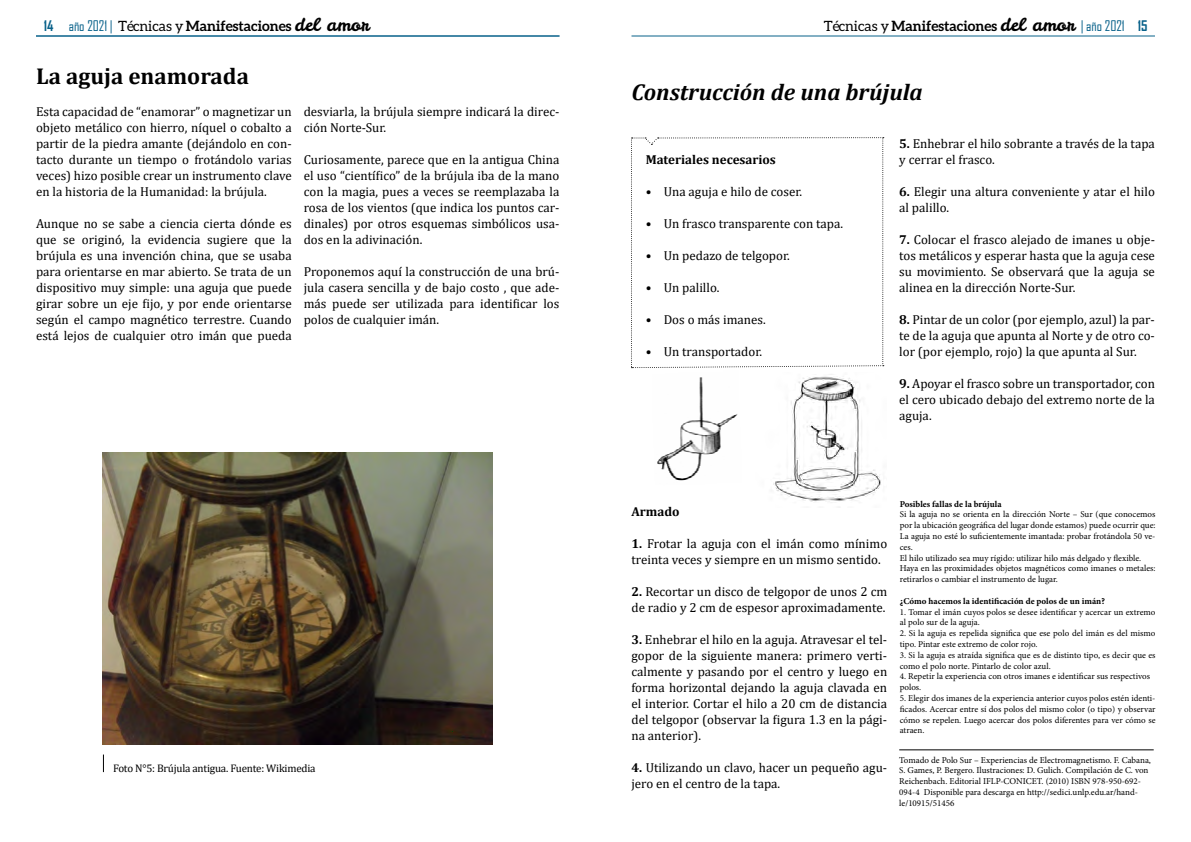
<style>
.page{position:relative;width:1191px;height:842px;background:#fff}
.page>*{position:absolute;margin:0;border:0;box-sizing:border-box;transform-origin:0 0}
.t1{font:italic 700 23px "Cambria";color:#000}
.t2{font:700 23px "Cambria";color:#000}
.t3{font:700 14.2px "Aleo";color:#000}
.t4{font:13px/16px "Cambria";color:#000;text-align:justify}
.t5{font:700 13px "Cambria";color:#000}
.t6{font:11px "Cambria";letter-spacing:-.02em;color:#000}
.t7{font:9px/10.8px "Minion Pro";color:#000}
.t8{font:700 9px "Minion Pro";color:#000}
.s1{font-family:"Agency FB";font-size:14px;color:#08618a}
.s2{font-family:"Agency FB";font-weight:400;font-size:14px;color:#08618a}
.s3{font-weight:400}
.s4{font-family:"Leckerli One";font-weight:400;font-size:18px}
.s5{font-weight:700}
</style>
<div class="page">
<hr style="left:36px;top:36px;width:523px;height:1px;background:#08618a">
<hr style="left:631px;top:36px;width:524px;height:1px;background:#08618a">
<img style="left:103px;top:452px;width:389px;height:292px">
<svg style="left:103px;top:754px;width:1px;height:18px"></svg>
<img style="left:657px;top:377px;width:81px;height:104px">
<img style="left:773px;top:374px;width:108px;height:129px">
<svg style="left:631px;top:137px;width:252px;height:232px"></svg>
<hr style="left:899px;top:750px;width:254px;height:1px;background:#000">
<p class="t3" style="left:44px;top:18px;width:327px"><span class="s1">14</span> <span class="s2">año 2021 |</span> <span class="s3">Técnicas y</span> Manifestaciones <span class="s4">del amor</span></p>
<p class="t3" style="left:824px;top:18px;width:325px"><span class="s3">Técnicas y</span> Manifestaciones <span class="s4">del amor</span> <span class="s2">| año 2021</span> <span class="s1">15</span></p>
<h1 class="t2" style="left:36px;top:60px;width:214px">La aguja enamorada</h1>
<p class="t4" style="left:36px;top:104px;width:257px">Esta capacidad de “enamorar” o magnetizar un objeto metálico con hierro, níquel o cobalto a partir de la piedra amante (dejándolo en con&shy;tacto durante un tiempo o frotándolo varias veces) hizo posible crear un instrumento clave en la historia de la Humanidad: la brújula.</p>
<p class="t4" style="left:36px;top:216px;width:257px">Aunque no se sabe a ciencia cierta dónde es que se originó, la evidencia sugiere que la brújula es una invención china, que se usaba para orientarse en mar abierto. Se trata de un dispositivo muy simple: una aguja que puede girar sobre un eje fijo, y por ende orientarse según el campo magnético terrestre. Cuando está lejos de cualquier otro imán que pueda</p>
<h1 class="t1" style="left:631px;top:76px;width:293px">Construcción de una brújula</h1>
<p class="t4" style="left:304px;top:104px;width:257px">desviarla, la brújula siempre indicará la direc&shy;ción Norte-Sur.</p>
<p class="t4" style="left:304px;top:152px;width:257px">Curiosamente, parece que en la antigua China el uso “científico” de la brújula iba de la mano con la magia, pues a veces se reemplazaba la rosa de los vientos (que indica los puntos car&shy;dinales) por otros esquemas simbólicos usa&shy;dos en la adivinación.</p>
<p class="t4" style="left:304px;top:264px;width:257px">Proponemos aquí la construcción de una brú&shy;jula casera sencilla y de bajo costo , que ade&shy;más puede ser utilizada para identificar los polos de cualquier imán.</p>
<p class="t4" style="left:899px;top:136px;width:257px"><span class="s5">5.</span> Enhebrar el hilo sobrante a través de la tapa y cerrar el frasco.</p>
<p class="t4" style="left:899px;top:184px;width:257px"><span class="s5">6.</span> Elegir una altura conveniente y atar el hilo al palillo.</p>
<p class="t4" style="left:899px;top:232px;width:257px"><span class="s5">7.</span> Colocar el frasco alejado de imanes u obje&shy;tos metálicos y esperar hasta que la aguja cese su movimiento. Se observará que la aguja se alinea en la dirección Norte-Sur.</p>
<p class="t4" style="left:899px;top:312px;width:257px"><span class="s5">8.</span> Pintar de un color (por ejemplo, azul) la par&shy;te de la aguja que apunta al Norte y de otro co&shy;lor (por ejemplo, rojo) la que apunta al Sur.</p>
<p class="t4" style="left:899px;top:376px;width:257px"><span class="s5">9.</span> Apoyar el frasco sobre un transportador, con el cero ubicado debajo del extremo norte de la aguja.</p>
<p class="t5" style="left:645px;top:150px;width:132px">Materiales necesarios</p>
<p class="t4" style="left:645px;top:184px;width:158px">• Una aguja e hilo de coser.</p>
<p class="t4" style="left:645px;top:216px;width:199px">• Un frasco transparente con tapa.</p>
<p class="t4" style="left:645px;top:248px;width:146px">• Un pedazo de telgopor.</p>
<p class="t4" style="left:645px;top:280px;width:75px">• Un palillo.</p>
<p class="t4" style="left:645px;top:312px;width:121px">• Dos o más imanes.</p>
<p class="t4" style="left:645px;top:344px;width:118px">• Un transportador.</p>
<p class="t6" style="left:113px;top:762px;width:204px">Foto N°5: Brújula antigua. Fuente: Wikimedia</p>
<p class="t5" style="left:631px;top:502px;width:50px">Armado</p>
<p class="t4" style="left:631px;top:536px;width:257px"><span class="s5">1.</span> Frotar la aguja con el imán como mínimo treinta veces y siempre en un mismo sentido.</p>
<p class="t4" style="left:631px;top:584px;width:257px"><span class="s5">2.</span> Recortar un disco de telgopor de unos 2 cm de radio y 2 cm de espesor aproximadamente.</p>
<p class="t4" style="left:631px;top:632px;width:257px"><span class="s5">3.</span> Enhebrar el hilo en la aguja. Atravesar el tel&shy;gopor de la siguiente manera: primero verti&shy;calmente y pasando por el centro y luego en forma horizontal dejando la aguja clavada en el interior. Cortar el hilo a 20 cm de distancia del telgopor (observar la figura 1.3 en la pági&shy;na anterior).</p>
<p class="t4" style="left:631px;top:760px;width:257px"><span class="s5">4.</span> Utilizando un clavo, hacer un pequeño agu&shy;jero en el centro de la tapa.</p>
<p class="t8" style="left:899px;top:497px;width:103px">Posibles fallas de la brújula</p>
<p class="t7" style="left:899px;top:509px;width:257px">Si la aguja no se orienta en la dirección Norte – Sur (que conocemos por la ubicación geográfica del lugar donde estamos) puede ocurrir que:<br>La aguja no esté lo suficientemente imantada: probar frotándola 50 ve&shy;ces.<br>El hilo utilizado sea muy rígido: utilizar hilo más delgado y flexible.<br>Haya en las proximidades objetos magnéticos como imanes o metales: retirarlos o cambiar el instrumento de lugar.</p>
<p class="t8" style="left:899px;top:595px;width:207px">¿Cómo hacemos la identificación de polos de un imán?</p>
<p class="t7" style="left:899px;top:606px;width:257px">1. Tomar el imán cuyos polos se desee identificar y acercar un extremo al polo sur de la aguja.</p>
<p class="t7" style="left:899px;top:628px;width:257px">2. Si la aguja es repelida significa que ese polo del imán es del mismo tipo. Pintar este extremo de color rojo.</p>
<p class="t7" style="left:899px;top:650px;width:257px">3. Si la aguja es atraída significa que es de distinto tipo, es decir que es como el polo norte. Pintarlo de color azul.</p>
<p class="t7" style="left:899px;top:671px;width:252px">4. Repetir la experiencia con otros imanes e identificar sus respectivos polos.</p>
<p class="t7" style="left:899px;top:693px;width:257px;text-align:justify">5. Elegir dos imanes de la experiencia anterior cuyos polos estén identi&shy;ficados. Acercar entre sí dos polos del mismo color (o tipo) y observar cómo se repelen. Luego acercar dos polos diferentes para ver cómo se atraen.</p>
<p class="t7" style="left:899px;top:754px;width:253px">Tomado de Polo Sur – Experiencias de Electromagnetismo. F. Cabana, S. Games, P. Bergero. Ilustraciones: D. Gulich. Compilación de C. von Reichenbach. Editorial IFLP-CONICET. (2010) ISBN 978-950-692- 094-4 Disponible para descarga en http://sedici.unlp.edu.ar/hand&shy;le/10915/51456</p>
</div>
